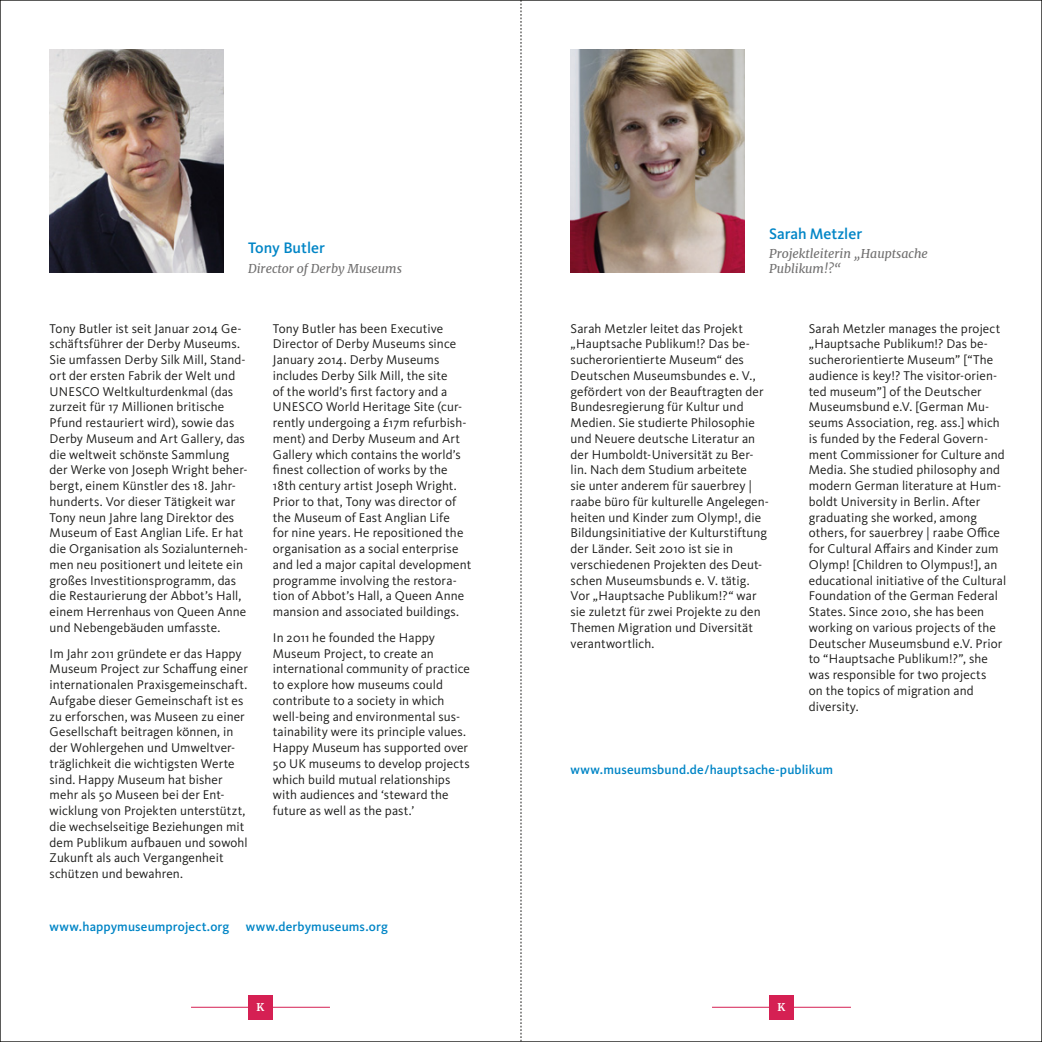
<style>
.page{position:relative;width:1042px;height:1042px;background:#fff}
.page>*{position:absolute;margin:0;border:0;box-sizing:border-box;transform-origin:0 0}
.t1{font:500 15.75px "Kievit OT";color:#0085c6}
.t2{font:13.12px/15.8px "Kievit Pro";letter-spacing:.005em;color:#1d1d1b}
.t3{font:500 13.12px "Kievit OT";letter-spacing:.01em;color:#0085c6}
.t4{font:italic 12.25px/14.7px "Merriweather";color:#706f6f}
.t5{font:700 10.5px "Merriweather";color:#fff}
</style>
<div class="page">
<hr style="left:191px;top:1007px;width:139px;height:1px;background:#d52053">
<div style="left:248px;top:995px;width:25px;height:24px;background:#d52053"></div>
<hr style="left:712px;top:1007px;width:139px;height:1px;background:#d52053">
<div style="left:769px;top:995px;width:25px;height:24px;background:#d52053"></div>
<img style="left:50px;top:50px;width:173px;height:223px">
<img style="left:570px;top:50px;width:174px;height:223px">
<svg style="left:521px;top:0;width:1px;height:1042px"></svg>
<p class="t1" style="left:248px;top:239px;width:78px">Tony Butler</p>
<p class="t4" style="left:248px;top:261px;width:155px">Director of Derby Museums</p>
<p class="t2" style="left:50px;top:320px;width:200px">Tony Butler ist seit Januar 2014 Ge&shy;schäftsführer der Derby Museums.<br>Sie umfassen Derby Silk Mill, Stand&shy;ort der ersten Fabrik der Welt und UNESCO Weltkulturdenkmal (das zurzeit für 17 Millionen britische Pfund restauriert wird), sowie das Derby Museum and Art Gallery, das die weltweit schönste Sammlung der Werke von Joseph Wright beher&shy;bergt, einem Künstler des 18. Jahr&shy;hunderts. Vor dieser Tätigkeit war Tony neun Jahre lang Direktor des Museum of East Anglian Life. Er hat die Organisation als Sozialunterneh&shy;men neu positionert und leitete ein großes Investitionsprogramm, das die Restaurierung der Abbot’s Hall, einem Herrenhaus von Queen Anne und Nebengebäuden umfasste.</p>
<p class="t2" style="left:50px;top:645px;width:200px">Im Jahr 2011 gründete er das Happy Museum Project zur Schaffung einer internationalen Praxisgemeinschaft.<br>Aufgabe dieser Gemeinschaft ist es zu erforschen, was Museen zu einer Gesellschaft beitragen können, in der Wohlergehen und Umweltver&shy;träglichkeit die wichtigsten Werte sind. Happy Museum hat bisher mehr als 50 Museen bei der Ent&shy;wicklung von Projekten unterstützt, die wechselseitige Beziehungen mit dem Publikum aufbauen und sowohl Zukunft als auch Vergangenheit schützen und bewahren.</p>
<p class="t2" style="left:273px;top:320px;width:200px">Tony Butler has been Executive Director of Derby Museums since January 2014. Derby Museums includes Derby Silk Mill, the site<br>of the world’s first factory and a UNESCO World Heritage Site (cur&shy;rently undergoing a £17m refurbish&shy;ment) and Derby Museum and Art Gallery which contains the world’s finest collection of works by the 18th century artist Joseph Wright.<br>Prior to that, Tony was director of the Museum of East Anglian Life<br>for nine years. He repositioned the organisation as a social enterprise and led a major capital development programme involving the restora&shy;tion of Abbot’s Hall, a Queen Anne mansion and associated buildings.</p>
<p class="t2" style="left:273px;top:629px;width:199px">In 2011 he founded the Happy<br>Museum Project, to create an international community of practice to explore how museums could contribute to a society in which well-being and environmental sus&shy;tainability were its principle values.<br>Happy Museum has supported over<br>50 UK museums to develop projects which build mutual relationships with audiences and ‘steward the future as well as the past.’</p>
<p class="t3" style="left:50px;top:919px;width:340px">www.happymuseumproject.org www.derbymuseums.org</p>
<p class="t1" style="left:769px;top:224px;width:95px">Sarah Metzler</p>
<p class="t4" style="left:769px;top:246px;width:160px">Projektleiterin „Hauptsache<br>Publikum!?“</p>
<p class="t2" style="left:570px;top:320px;width:200px">Sarah Metzler leitet das Projekt „Hauptsache Publikum!? Das be&shy;sucherorientierte Museum“ des<br>Deutschen Museumsbundes e. V., gefördert von der Beauftragten der<br>Bundesregierung für Kultur und<br>Medien. Sie studierte Philosophie und Neuere deutsche Literatur an der Humboldt-Universität zu Ber&shy;lin. Nach dem Studium arbeitete<br>sie unter anderem für sauerbrey | raabe büro für kulturelle Angelegen&shy;heiten und Kinder zum Olymp!, die<br>Bildungsinitiative der Kulturstiftung der Länder. Seit 2010 ist sie in verschiedenen Projekten des Deut&shy;schen Museumsbunds e. V. tätig.<br>Vor „Hauptsache Publikum!?“ war sie zuletzt für zwei Projekte zu den<br>Themen Migration und Diversität verantwortlich.</p>
<p class="t2" style="left:809px;top:320px;width:199px">Sarah Metzler manages the project „Hauptsache Publikum!? Das be&shy;sucherorientierte Museum” [“The audience is key!? The visitor-orien&shy;ted museum”] of the Deutscher<br>Museumsbund e.V. [German Mu&shy;seums Association, reg. ass.] which is funded by the Federal Govern&shy;ment Commissioner for Culture and<br>Media. She studied philosophy and modern German literature at Hum&shy;boldt University in Berlin. After graduating she worked, among others, for sauerbrey | raabe Office for Cultural Affairs and Kinder zum<br>Olymp! [Children to Olympus!], an educational initiative of the Cultural<br>Foundation of the German Federal<br>States. Since 2010, she has been working on various projects of the<br>Deutscher Museumsbund e.V. Prior to “Hauptsache Publikum!?”, she was responsible for two projects<br>on the topics of migration and diversity.</p>
<p class="t3" style="left:570px;top:762px;width:264px">www.museumsbund.de/hauptsache-publikum</p>
<p class="t5" style="left:257px;top:1000px;width:9px">K</p>
<p class="t5" style="left:777px;top:1000px;width:9px">K</p>
</div>
